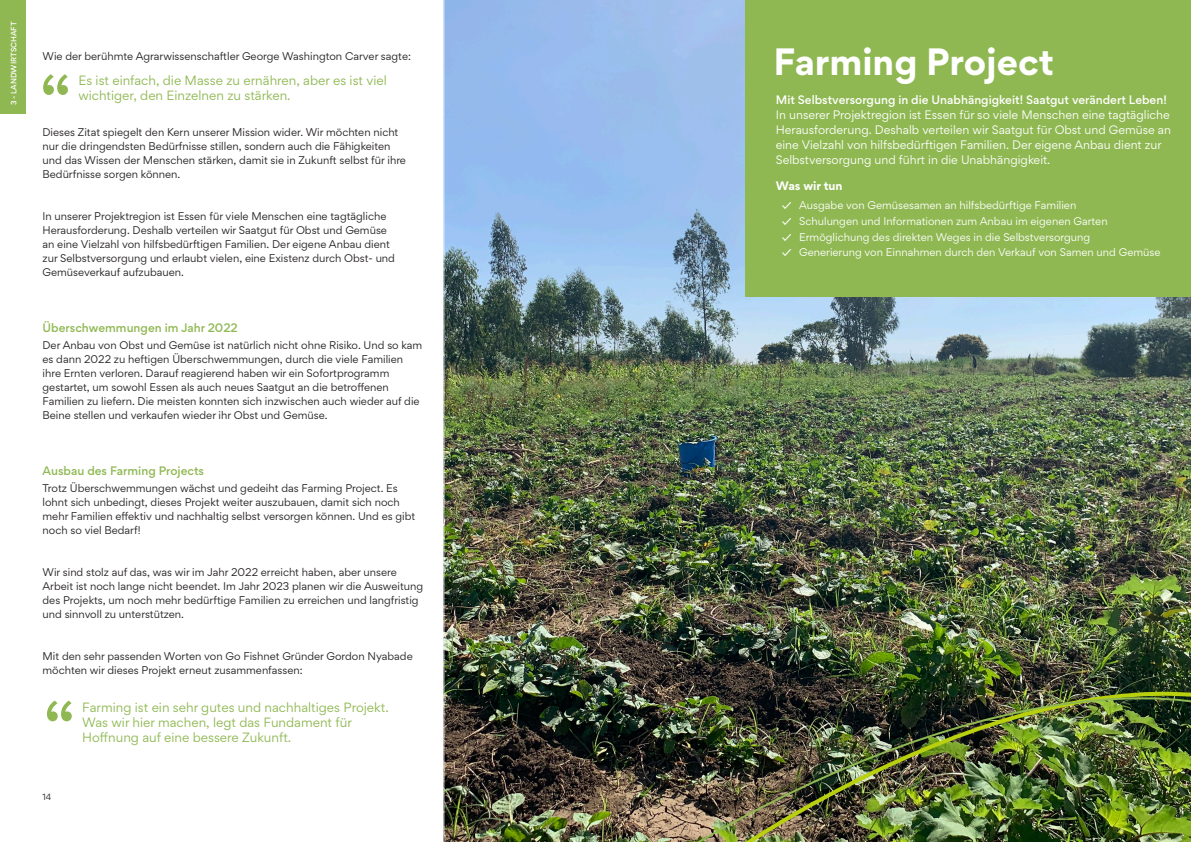
<style>
.page{position:relative;width:1191px;height:842px;background:#fff}
.page>*{position:absolute;margin:0;border:0;box-sizing:border-box;transform-origin:0 0}
.Headline_2{font:72px "Gordita";color:#8fb852}
.Headline_2-2{font:700 34px "Gordita";color:#fff}
.Headline_3{font:12px/15px "Gordita";color:#8fb852}
.Fließtext__Klein{font:11px/15px "Gordita";color:#fff}
.Fließtext__Klein-2{font:500 11px "Gordita";color:#fff}
.Fließtext__Klein-3{font:500 11px "Gordita";color:#8fb852}
.Fließtext__Klein-4{font:700 11px "Gordita";color:#fff}
.Fließtext__Klein-5{font:10px/14px "Gordita";color:#231f20}
.t1{font:10px "Gordita";color:#fff}
.t2{font:8px "Gordita";color:#231f20}
.Fließtext__Groß{font:500 7px "Gordita";letter-spacing:.01em;color:#fff}
.s1{font-weight:500}
</style>
<div class="page">
<img style="left:443px;top:0;width:748px;height:842px">
<div style="left:746px;top:0;width:445px;height:296px;background:#8fb852"></div>
<div style="left:0;top:0;width:25px;height:113px;background:#8fb852"></div>
<img style="left:521px;top:650px;width:670px;height:192px">
<p class="Fließtext__Groß" style="left:9px;top:105px;width:85px;rotate:-90deg">3 - LANDWIRTSCHAFT</p>
<p class="Fließtext__Klein-5" style="left:43px;top:49px;width:370px">Wie der berühmte Agrarwissenschaftler George Washington Carver sagte:</p>
<p class="Headline_3" style="left:78px;top:73px;width:310px">Es ist einfach, die Masse zu ernähren, aber es ist viel wichtiger, den Einzelnen zu stärken.</p>
<p class="Headline_2" style="left:39px;top:50px;width:35px">“</p>
<p class="Fließtext__Klein-5" style="left:43px;top:125px;width:365px">Dieses Zitat spiegelt den Kern unserer Mission wider. Wir möchten nicht nur die dringendsten Bedürfnisse stillen, sondern auch die Fähigkeiten und das Wissen der Menschen stärken, damit sie in Zukunft selbst für ihre Bedürfnisse sorgen können.</p>
<p class="Fließtext__Klein-5" style="left:43px;top:209px;width:354px">In unserer Projektregion ist Essen für viele Menschen eine tagtägliche Herausforderung. Deshalb verteilen wir Saatgut für Obst und Gemüse an eine Vielzahl von hilfsbedürftigen Familien. Der eigene Anbau dient zur Selbstversorgung und erlaubt vielen, eine Existenz durch Obst- und Gemüseverkauf aufzubauen.</p>
<p class="Fließtext__Klein-3" style="left:43px;top:320px;width:197px">Überschwemmungen im Jahr 2022</p>
<p class="Fließtext__Klein-5" style="left:43px;top:338px;width:381px">Der Anbau von Obst und Gemüse ist natürlich nicht ohne Risiko. Und so kam es dann 2022 zu heftigen Überschwemmungen, durch die viele Familien ihre Ernten verloren. Darauf reagierend haben wir ein Sofortprogramm gestartet, um sowohl Essen als auch neues Saatgut an die betroffenen Familien zu liefern. Die meisten konnten sich inzwischen auch wieder auf die Beine stellen und verkaufen wieder ihr Obst und Gemüse.</p>
<p class="Fließtext__Klein-3" style="left:43px;top:463px;width:163px">Ausbau des Farming Projects</p>
<p class="Fließtext__Klein-5" style="left:43px;top:481px;width:374px">Trotz Überschwemmungen wächst und gedeiht das Farming Project. Es lohnt sich unbedingt, dieses Projekt weiter auszubauen, damit sich noch mehr Familien effektiv und nachhaltig selbst versorgen können. Und es gibt noch so viel Bedarf!</p>
<p class="Fließtext__Klein-5" style="left:43px;top:565px;width:382px">Wir sind stolz auf das, was wir im Jahr 2022 erreicht haben, aber unsere Arbeit ist noch lange nicht beendet. Im Jahr 2023 planen wir die Ausweitung des Projekts, um noch mehr bedürftige Familien zu erreichen und langfristig und sinnvoll zu unterstützen.</p>
<p class="Fließtext__Klein-5" style="left:43px;top:649px;width:372px">Mit den sehr passenden Worten von Go Fishnet Gründer Gordon Nyabade möchten wir dieses Projekt erneut zusammenfassen:</p>
<p class="Headline_3" style="left:82px;top:699px;width:308px">Farming ist ein sehr gutes und nachhaltiges Projekt.<br>Was wir hier machen, legt das Fundament für</p>
<p class="Headline_2" style="left:43px;top:677px;width:35px">“</p>
<p class="t2" style="left:43px;top:791px;width:10px">14</p>
<p class="Headline_3" style="left:82px;top:729px;width:210px">Hoffnung auf eine bessere Zukunft.</p>
<p class="Headline_2-2" style="left:773px;top:34px;width:282px">Farming Project</p>
<p class="Fließtext__Klein-2" style="left:776px;top:92px;width:392px">Mit Selbstversorgung in die Unabhängigkeit! Saatgut verändert Leben!</p>
<p class="Fließtext__Klein" style="left:776px;top:107px;width:397px">In unserer Projektregion ist Essen für so viele Menschen eine tagtägliche Herausforderung. Deshalb verteilen wir Saatgut für Obst und Gemüse an eine Vielzahl von hilfsbedürftigen Familien. Der eigene Anbau dient zur Selbstversorgung und führt in die Unabhängigkeit.</p>
<p class="Fließtext__Klein-4" style="left:776px;top:177px;width:68px">Was wir tun</p>
<p class="t1" style="left:782px;top:198px;width:296px"><span class="s1">✓</span> Ausgabe von Gemüsesamen an hilfsbedürftige Familien</p>
<p class="t1" style="left:782px;top:213px;width:327px"><span class="s1">✓</span> Schulungen und Informationen zum Anbau im eigenen Garten</p>
<p class="t1" style="left:782px;top:229px;width:309px"><span class="s1">✓</span> Ermöglichung des direkten Weges in die Selbstversorgung</p>
<p class="t1" style="left:782px;top:245px;width:380px"><span class="s1">✓</span> Generierung von Einnahmen durch den Verkauf von Samen und Gemüse</p>
</div>
